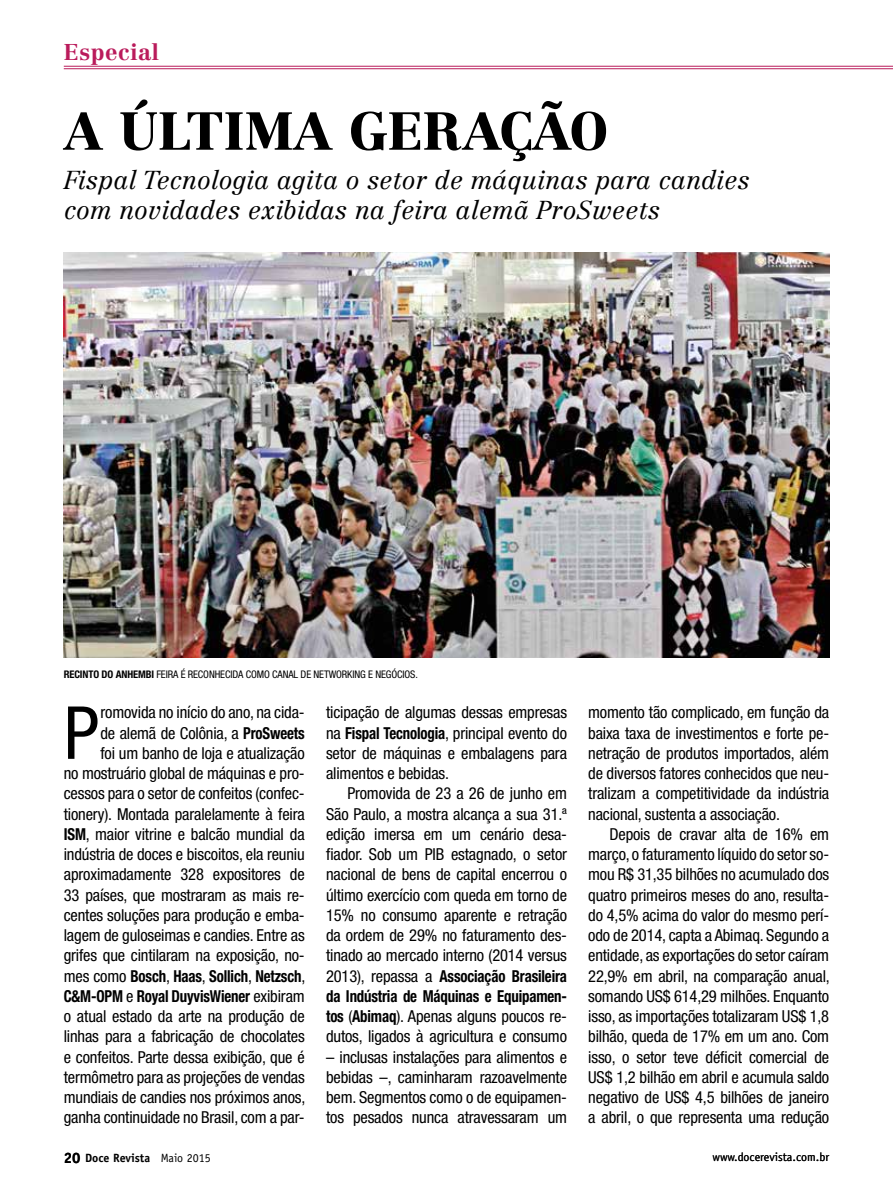
<style>
.page{position:relative;width:893px;height:1191px;background:#fff}
.page>*{position:absolute;margin:0;border:0;box-sizing:border-box;transform-origin:0 0}
.t1{font:condensed 73.2px "Helvetica Neue LT Pro";color:#000}
.t2{font:900 52.5px "Centennial LT Std";color:#000}
.t3{font:italic 300 25.5px/30.6px "Centennial LT Std";color:#000}
.t4{font:700 22.5px "Centennial LT Std";letter-spacing:.025em;color:#ba1b5b}
.t5{font:condensed 16.5px/20.2px "Helvetica Neue LT Pro";letter-spacing:-.01em;color:#000;text-align:justify}
.t6{font:12px "Officina Sans";color:#000}
.t7{font:700 12px "Officina Sans";color:#000}
.t8{font:condensed 10.5px "Helvetica Neue LT Pro";letter-spacing:-.01em;color:#000}
.s1{font-weight:700}
.s2{font-size:15px}
.s3{font-weight:400}
</style>
<div class="page">
<img style="left:64px;top:252px;width:765px;height:405px">
<hr style="left:64px;top:66px;width:829px;height:1px;background:#ba1b5b">
<hr style="left:64px;top:68px;width:829px;height:1px;background:#ba1b5b">
<h3 class="t4" style="left:64px;top:39px;width:97px">Especial</h3>
<h2 class="t2" style="left:64px;top:99px;width:546px">A ÚLTIMA GERAÇÃO</h2>
<h3 class="t3" style="left:64px;top:164px;width:687px">Fispal Tecnologia agita o setor de máquinas para candies com novidades exibidas na feira alemã ProSweets</h3>
<p class="t8" style="left:64px;top:668px;width:356px"><span class="s1">RECINTO DO ANHEMBI</span> FEIRA É RECONHECIDA COMO CANAL DE NETWORKING E NEGÓCIOS.</p>
<p class="t5" style="left:64px;top:702px;width:243px;text-align:right">romovida no início do ano, na cida-<br>de alemã de Colônia, a <span class="s1">ProSweets<br></span>foi um banho de loja e atualização<br>no mostruário global de máquinas e pro&shy;cessos para o setor de confeitos (confec&shy;tionery). Montada paralelamente à feira <span class="s1">ISM</span>, maior vitrine e balcão mundial da indústria de doces e biscoitos, ela reuniu aproximadamente 328 expositores de 33 países, que mostraram as mais re&shy;centes soluções para produção e emba&shy;lagem de guloseimas e candies. Entre as grifes que cintilaram na exposição, no&shy;mes como <span class="s1">Bosch</span>, <span class="s1">Haas</span>, <span class="s1">Sollich</span>, <span class="s1">Netzsch</span>, <span class="s1">C&amp;M-OPM</span> e <span class="s1">Royal DuyvisWiener</span> exibiram o atual estado da arte na produção de linhas para a fabricação de chocolates e confeitos. Parte dessa exibição, que é termômetro para as projeções de vendas mundiais de candies nos próximos anos, ganha continuidade no Brasil, com a par-</p>
<p class="t5" style="left:326px;top:702px;width:242px">ticipação de algumas dessas empresas na <span class="s1">Fispal Tecnologia</span>, principal evento do setor de máquinas e embalagens para alimentos e bebidas.</p>
<h1 class="t1" style="left:64px;top:690px;width:37px">P</h1>
<p class="t5" style="left:326px;top:783px;width:242px;text-indent:21px">Promovida de 23 a 26 de junho em São Paulo, a mostra alcança a sua 31.ª edição imersa em um cenário desa&shy;fiador. Sob um PIB estagnado, o setor nacional de bens de capital encerrou o último exercício com queda em torno de 15% no consumo aparente e retração da ordem de 29% no faturamento des&shy;tinado ao mercado interno (2014 versus 2013), repassa a <span class="s1">Associação Brasileira da Indústria de Máquinas e Equipamen&shy;tos</span> (<span class="s1">Abimaq</span>). Apenas alguns poucos re&shy;dutos, ligados à agricultura e consumo</p>
<p class="t5" style="left:326px;top:1046px;width:242px">– inclusas instalações para alimentos e bebidas –, caminharam razoavelmente bem. Segmentos como o de equipamen&shy;tos pesados nunca atravessaram um</p>
<p class="t5" style="left:588px;top:702px;width:242px">momento tão complicado, em função da baixa taxa de investimentos e forte pe&shy;netração de produtos importados, além de diversos fatores conhecidos que neu&shy;tralizam a competitividade da indústria nacional, sustenta a associação.</p>
<p class="t5" style="left:588px;top:823px;width:243px;text-indent:21px">Depois de cravar alta de 16% em março, o faturamento líquido do setor so&shy;mou R$ 31,35 bilhões no acumulado dos quatro primeiros meses do ano, resulta&shy;do 4,5% acima do valor do mesmo perí&shy;odo de 2014, capta a Abimaq. Segundo a entidade, as exportações do setor caíram 22,9% em abril, na comparação anual, somando US$ 614,29 milhões. Enquanto isso, as importações totalizaram US$ 1,8 bilhão, queda de 17% em um ano. Com isso, o setor teve déficit comercial de US$ 1,2 bilhão em abril e acumula saldo negativo de US$ 4,5 bilhões de janeiro a abril, o que representa uma redução</p>
<p class="t7" style="left:64px;top:1150px;width:149px"><span class="s2">20</span> Doce Revista <span class="s3">Maio 2015</span></p>
<p class="t6" style="left:712px;top:1150px;width:118px">www.docerevista.com.br</p>
</div>
